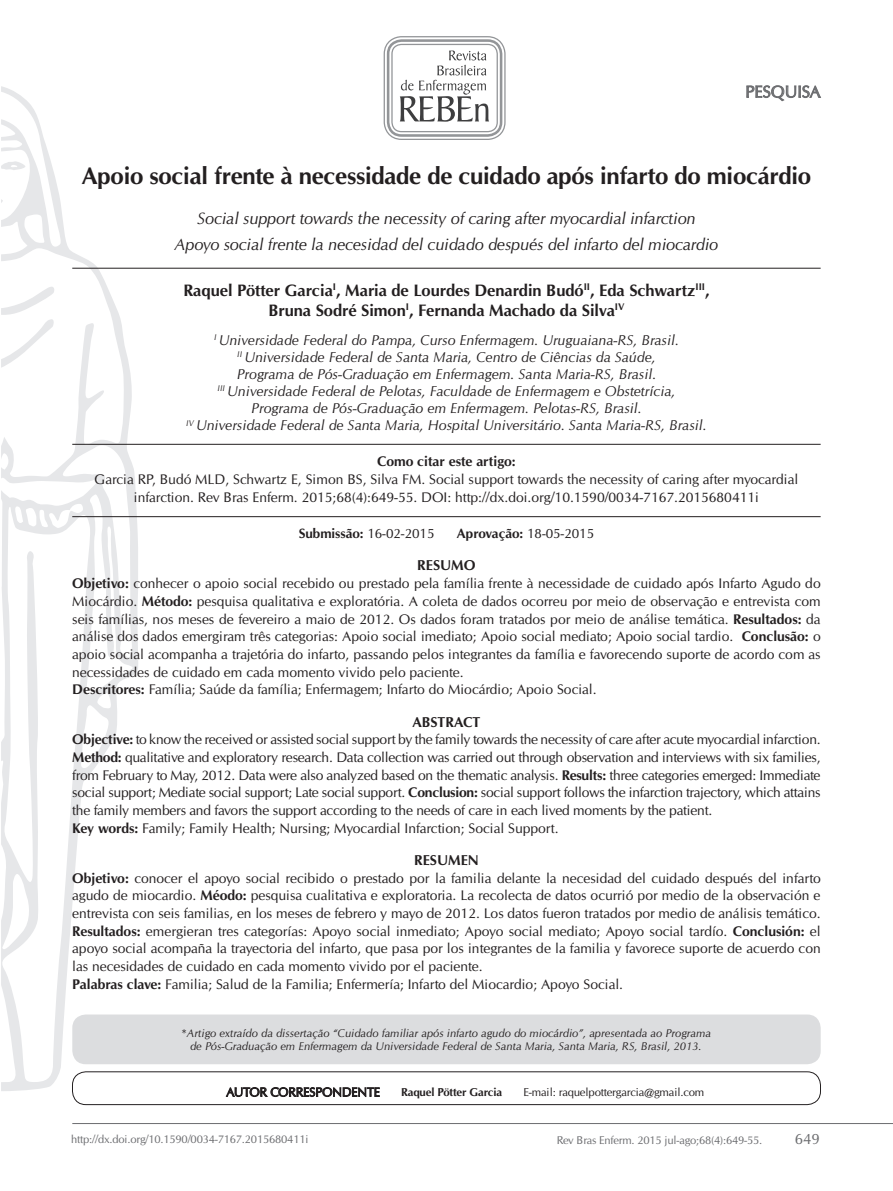
<style>
.page{position:relative;width:893px;height:1191px;background:#fff}
.page>*{position:absolute;margin:0;border:0;box-sizing:border-box;transform-origin:0 0}
.t1{font:700 24px "URW Classico";letter-spacing:-.01em;color:#231f20}
.t2{font:italic 16.5px/25.2px "URW Classico";letter-spacing:-.01em;color:#231f20;text-align:center}
.t3{font:700 16.5px/19.8px "URW Classico";color:#231f20;text-align:center}
.t4{font:16.5px "URW Classico";color:#6c6d70}
.t5{font:15px "URW Classico";color:#6c6d70}
.t6{font:italic 14.25px/17.1px "URW Classico";color:#231f20;text-align:center}
.t7{font:700 14.25px "URW Classico";color:#231f20}
.t8{font:13.95px/17.7px "URW Classico";color:#231f20}
.t9{font:700 13.95px "URW Classico";color:#231f20}
.t10{font:700 13.5px "URW Classico";color:#231f20}
.t11{font:12.45px "URW Classico";letter-spacing:-.01em;color:#231f20}
.t12{font:11.4px "URW Classico";letter-spacing:-.01em;color:#231f20}
.t13{font:700 11.4px "URW Classico";letter-spacing:-.01em;color:#231f20}
.t14{font:italic 11.25px/13.5px "URW Classico";color:#231f20;text-align:center}
.t15{font:11.25px "URW Classico";letter-spacing:-.015em;color:#6c6d70}
.s1{font-weight:400}
.s2{font-weight:700}
</style>
<div class="page">
<div style="left:384px;top:36px;width:122px;height:104px;border:1px solid #939598;border-radius:17px"></div>
<div style="left:387px;top:39px;width:115px;height:98px;border:3px solid #939598;border-radius:14px"></div>
<div style="left:391px;top:44px;width:107px;height:88px;border:1px solid #939598;border-radius:10px"></div>
<svg style="left:400px;top:51px;width:89px;height:71px"></svg>
<hr style="left:72px;top:1123px;width:821px;height:1px;background:#6c6d70">
<svg style="left:1px;top:86px;width:137px;height:1005px"></svg>
<hr style="left:72px;top:268px;width:749px;height:1px;background:#231f20">
<hr style="left:72px;top:444px;width:749px;height:1px;background:#231f20">
<hr style="left:72px;top:516px;width:749px;height:1px;background:#231f20">
<svg style="left:746px;top:86px;width:75px;height:15px"></svg>
<div style="left:72px;top:1014px;width:749px;height:50px;background:#dcdddf;border-radius:14px"></div>
<div style="left:72px;top:1071px;width:749px;height:33px;border:1px solid #231f20;border-radius:14px"></div>
<svg style="left:226px;top:1087px;width:153px;height:9px"></svg>
<p class="t4" style="left:745px;top:82px;width:77px">PESQUISA</p>
<h1 class="t1" style="left:82px;top:161px;width:731px">Apoio social frente à necessidade de cuidado após infarto do miocárdio</h1>
<p class="t2" style="left:175px;top:206px;width:545px">Social support towards the necessity of caring after myocardial infarction<br>Apoyo social frente la necesidad del cuidado después del infarto del miocardio</p>
<p class="t3" style="left:183px;top:280px;width:528px">Raquel Pötter Garcia<sup>I</sup>, Maria de Lourdes Denardin Budó<sup>II</sup>, Eda Schwartz<sup>III</sup>,<br>Bruna Sodré Simon<sup>I</sup>, Fernanda Machado da Silva<sup>IV</sup></p>
<p class="t6" style="left:186px;top:331px;width:522px"><sup>I</sup> Universidade Federal do Pampa, Curso Enfermagem. Uruguaiana-RS, Brasil.<br><sup>II</sup> Universidade Federal de Santa Maria, Centro de Ciências da Saúde,<br>Programa de Pós-Graduação em Enfermagem. Santa Maria-RS, Brasil.<br><sup>III</sup> Universidade Federal de Pelotas, Faculdade de Enfermagem e Obstetrícia,<br>Programa de Pós-Graduação em Enfermagem. Pelotas-RS, Brasil.<br><sup>IV</sup> Universidade Federal de Santa Maria, Hospital Universitário. Santa Maria-RS, Brasil.</p>
<p class="t9" style="left:377px;top:453px;width:140px">Como citar este artigo:</p>
<p class="t8" style="left:95px;top:471px;width:705px;text-align:center">Garcia RP, Budó MLD, Schwartz E, Simon BS, Silva FM. Social support towards the necessity of caring after myocardial infarction. Rev Bras Enferm. 2015;68(4):649-55. DOI: http://dx.doi.org/10.1590/0034-7167.2015680411i</p>
<p class="t10" style="left:299px;top:525px;width:137px">Submissão: <span class="s1">16-02-2015</span></p>
<p class="t10" style="left:457px;top:525px;width:139px">Aprovação: <span class="s1">18-05-2015</span></p>
<p class="t7" style="left:417px;top:557px;width:60px">RESUMO</p>
<p class="t8" style="left:72px;top:575px;width:750px"><span class="s2">Objetivo:</span> conhecer o apoio social recebido ou prestado pela família frente à necessidade de cuidado após Infarto Agudo do Miocárdio. <span class="s2">Método:</span> pesquisa qualitativa e exploratória. A coleta de dados ocorreu por meio de observação e entrevista com seis famílias, nos meses de fevereiro a maio de 2012. Os dados foram tratados por meio de análise temática. <span class="s2">Resultados:</span> da análise dos dados emergiram três categorias: Apoio social imediato; Apoio social mediato; Apoio social tardio. <span class="s2">Conclusão:</span> o apoio social acompanha a trajetória do infarto, passando pelos integrantes da família e favorecendo suporte de acordo com as necessidades de cuidado em cada momento vivido pelo paciente.<br><span class="s2">Descritores:</span> Família; Saúde da família; Enfermagem; Infarto do Miocárdio; Apoio Social.</p>
<p class="t7" style="left:412px;top:713px;width:69px">ABSTRACT</p>
<p class="t8" style="left:72px;top:731px;width:750px"><span class="s2">Objective:</span> to know the received or assisted social support by the family towards the necessity of care after acute myocardial infarction.<br><span class="s2">Method:</span> qualitative and exploratory research. Data collection was carried out through observation and interviews with six families, from February to May, 2012. Data were also analyzed based on the thematic analysis. <span class="s2">Results:</span> three categories emerged: Immediate social support; Mediate social support; Late social support. <span class="s2">Conclusion:</span> social support follows the infarction trajectory, which attains the family members and favors the support according to the needs of care in each lived moments by the patient.<br><span class="s2">Key words:</span> Family; Family Health; Nursing; Myocardial Infarction; Social Support.</p>
<p class="t7" style="left:414px;top:851px;width:66px">RESUMEN</p>
<p class="t8" style="left:72px;top:869px;width:750px"><span class="s2">Objetivo:</span> conocer el apoyo social recibido o prestado por la familia delante la necesidad del cuidado después del infarto agudo de miocardio. <span class="s2">Méodo:</span> pesquisa cualitativa e exploratoria. La recolecta de datos ocurrió por medio de la observación e entrevista con seis familias, en los meses de febrero y mayo de 2012. Los datos fueron tratados por medio de análisis temático.<br><span class="s2">Resultados:</span> emergieran tres categorías: Apoyo social inmediato; Apoyo social mediato; Apoyo social tardío. <span class="s2">Conclusión:</span> el apoyo social acompaña la trayectoria del infarto, que pasa por los integrantes de la familia y favorece suporte de acuerdo con las necesidades de cuidado en cada momento vivido por el paciente.<br><span class="s2">Palabras clave:</span> Familia; Salud de la Familia; Enfermería; Infarto del Miocardio; Apoyo Social.</p>
<p class="t14" style="left:181px;top:1026px;width:532px">*Artigo extraído da dissertação “Cuidado familiar após infarto agudo do miocárdio”, apresentada ao Programa de Pós-Graduação em Enfermagem da Universidade Federal de Santa Maria, Santa Maria, RS, Brasil, 2013.</p>
<p class="t11" style="left:226px;top:1085px;width:155px">AUTOR CORRESPONDENTE</p>
<p class="t13" style="left:401px;top:1085px;width:103px">Raquel Pötter Garcia</p>
<p class="t12" style="left:523px;top:1085px;width:183px">E-mail: raquelpottergarcia@gmail.com</p>
<p class="t15" style="left:71px;top:1133px;width:239px">http://dx.doi.org/10.1590/0034-7167.2015680411i</p>
<p class="t15" style="left:557px;top:1133px;width:207px">Rev Bras Enferm. 2015 jul-ago;68(4):649-55.</p>
<p class="t5" style="left:795px;top:1130px;width:26px">649</p>
</div>
